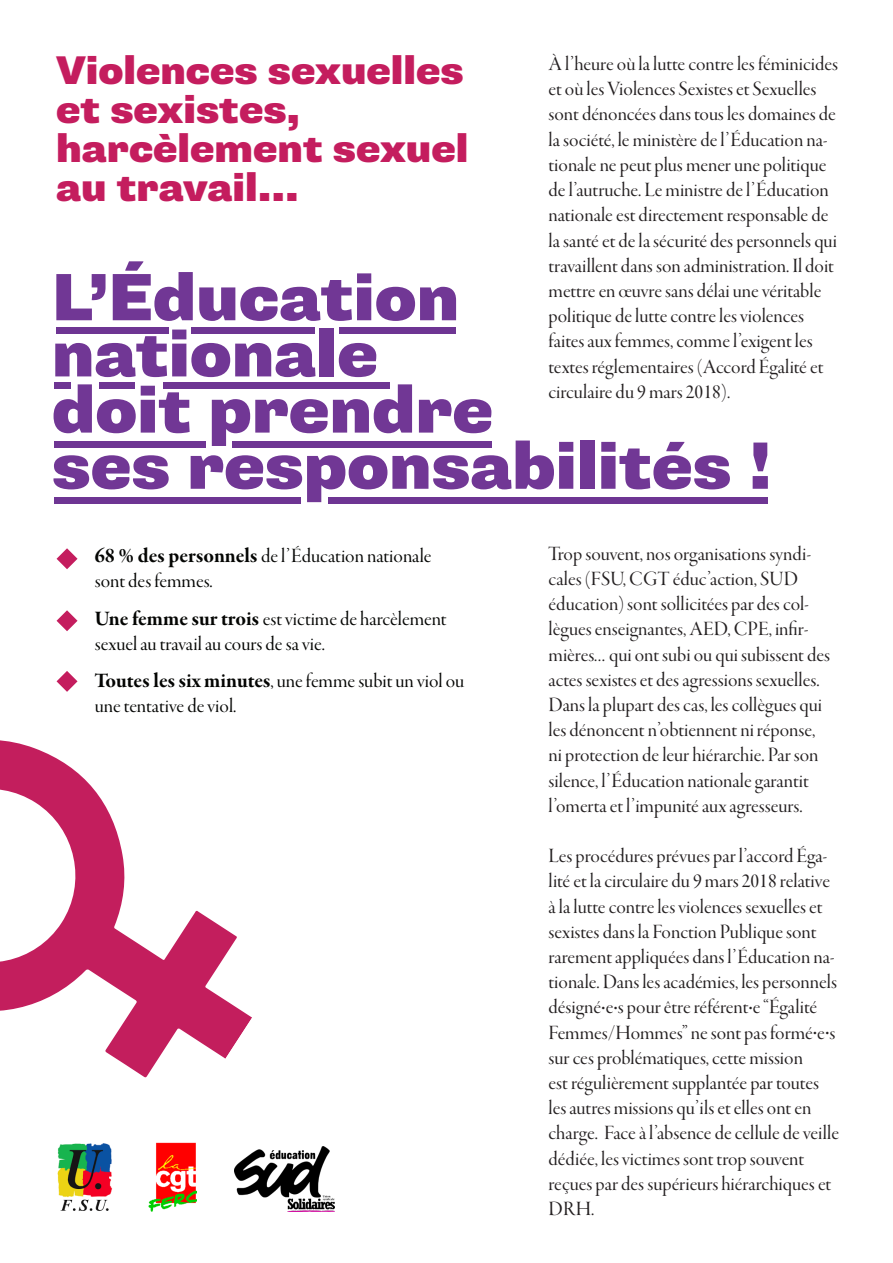
<style>
.page{position:relative;width:893px;height:1263px;background:#fff}
.page>*{position:absolute;margin:0;border:0;box-sizing:border-box;transform-origin:0 0}
.t1{font:900 66.9px/56.1px "Supria Sans";color:#713795}
.t2{font:900 40.05px/39px "Supria Sans";color:#c41d5e}
.t3{font:21px/25.2px "Garamond Premr Pro Disp";color:#231f20}
.t4{font:21px/25.2px "Garamond Premr Pro Disp";color:#040503}
.s1{font-family:"Garamond Premr Pro Bd Subh"}
</style>
<div class="page">
<div style="left:56px;top:327px;width:113px;height:7px;background:#6e3593"></div>
<div style="left:191px;top:327px;width:124px;height:7px;background:#6e3593"></div>
<div style="left:339px;top:327px;width:117px;height:7px;background:#6e3593"></div>
<div style="left:54px;top:382px;width:17px;height:7px;background:#6e3593"></div>
<div style="left:99px;top:382px;width:36px;height:7px;background:#6e3593"></div>
<div style="left:163px;top:382px;width:227px;height:7px;background:#6e3593"></div>
<div style="left:54px;top:441px;width:152px;height:7px;background:#6e3593"></div>
<div style="left:232px;top:441px;width:259px;height:7px;background:#6e3593"></div>
<div style="left:54px;top:497px;width:247px;height:7px;background:#6e3593"></div>
<div style="left:329px;top:497px;width:439px;height:7px;background:#6e3593"></div>
<svg style="left:57px;top:548px;width:21px;height:21px"></svg>
<svg style="left:57px;top:671px;width:21px;height:21px"></svg>
<svg style="left:57px;top:610px;width:21px;height:21px"></svg>
<svg style="left:0;top:740px;width:252px;height:338px"></svg>
<img style="left:148px;top:1142px;width:49px;height:70px">
<img style="left:57px;top:1143px;width:55px;height:68px">
<img style="left:235px;top:1146px;width:100px;height:65px">
<p class="t3" style="left:549px;top:52px;width:291px">À l’heure où la lutte contre les féminicides et où les Violences Sexistes et Sexuelles sont dénoncées dans tous les domaines de la société, le ministère de l’Éducation na&shy;tionale ne peut plus mener une politique de l’autruche. Le ministre de l’Éducation nationale est directement responsable de la santé et de la sécurité des personnels qui travaillent dans son administration. Il doit mettre en œuvre sans délai une véritable politique de lutte contre les violences faites aux femmes, comme l’exigent les textes réglementaires (Accord Égalité et circulaire du 9 mars 2018).</p>
<p class="t2" style="left:56px;top:52px;width:414px">Violences sexuelles et sexistes, harcèlement sexuel au travail...</p>
<p class="t1" style="left:52px;top:271px;width:722px">L’Éducation nationale<br>doit prendre<br>ses responsabilités !</p>
<p class="t4" style="left:95px;top:544px;width:338px"><span class="s1">68 % des personnels</span> de l’Éducation nationale sont des femmes.</p>
<p class="t4" style="left:95px;top:606px;width:353px"><span class="s1">Une femme sur trois</span> est victime de harcèlement sexuel au travail au cours de sa vie.</p>
<p class="t4" style="left:95px;top:669px;width:371px"><span class="s1">Toutes les six minutes</span>, une femme subit un viol ou une tentative de viol.</p>
<p class="t3" style="left:549px;top:541px;width:283px">Trop souvent, nos organisations syndi&shy;cales (FSU, CGT éduc’action, SUD éducation) sont sollicitées par des col&shy;lègues enseignantes, AED, CPE, infir&shy;mières… qui ont subi ou qui subissent des actes sexistes et des agressions sexuelles.<br>Dans la plupart des cas, les collègues qui les dénoncent n’obtiennent ni réponse, ni protection de leur hiérarchie. Par son silence, l’Éducation nationale garantit l’omerta et l’impunité aux agresseurs.</p>
<p class="t3" style="left:549px;top:844px;width:292px">Les procédures prévues par l’accord Éga&shy;lité et la circulaire du 9 mars 2018 relative à la lutte contre les violences sexuelles et sexistes dans la Fonction Publique sont rarement appliquées dans l’Éducation na&shy;tionale. Dans les académies, les personnels désigné<sup>.</sup>e<sup>.</sup>s pour être référent<sup>.</sup>e “Égalité Femmes/Hommes” ne sont pas formé<sup>.</sup>e<sup>.</sup>s sur ces problématiques, cette mission<br>est régulièrement supplantée par toutes les autres missions qu’ils et elles ont en charge. Face à l’absence de cellule de veille dédiée, les victimes sont trop souvent reçues par des supérieurs hiérarchiques et DRH.</p>
</div>
